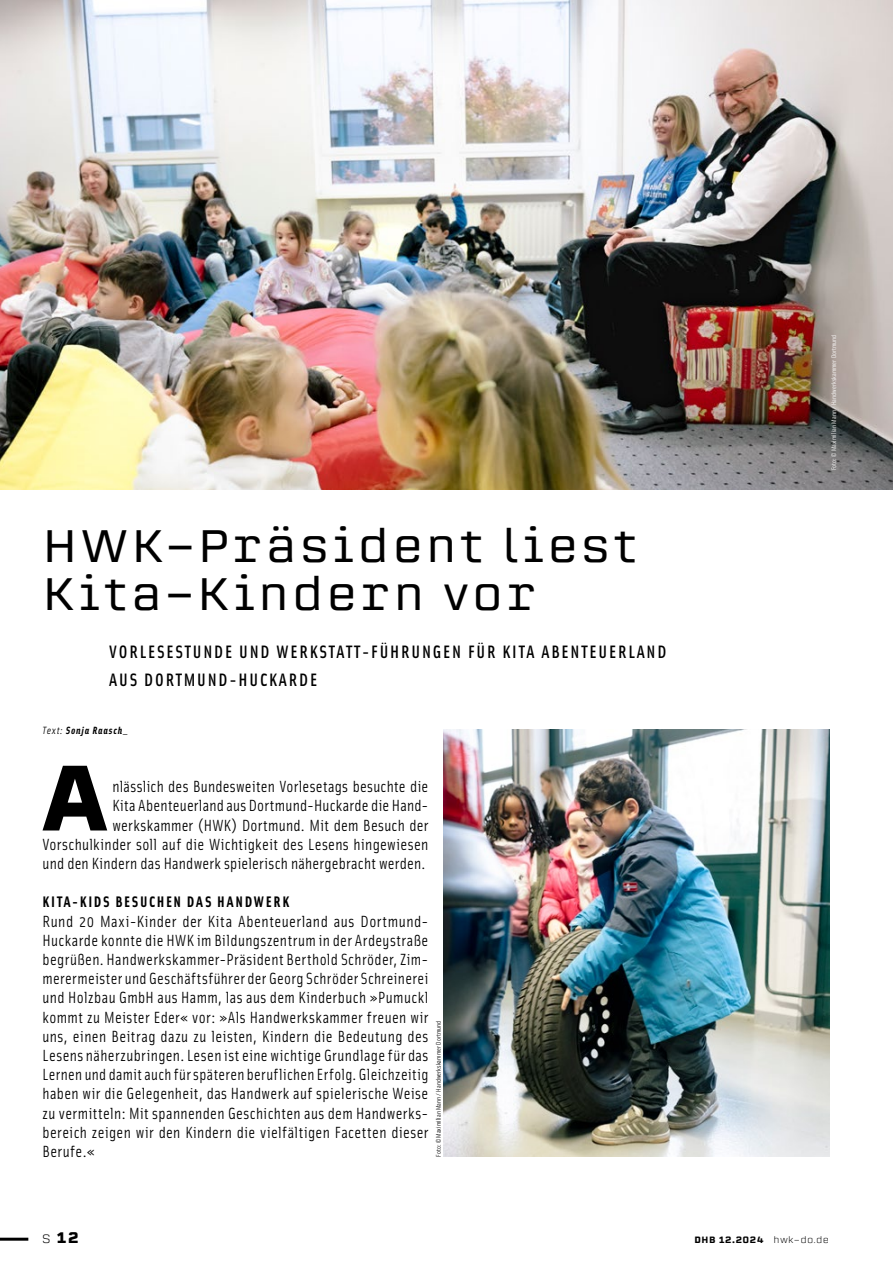
<style>
.page{position:relative;width:893px;height:1263px;background:#fff}
.page>*{position:absolute;margin:0;border:0;box-sizing:border-box;transform-origin:0 0}
.t1{font:700 90.75px "Erbaum";color:#000}
.t2{font:45px/48px "Erbaum";letter-spacing:.06em;color:#000}
.t3{font:500 18px/28.8px "Solex OT";letter-spacing:.1em;color:#000}
.t4{font:16.2px/19.2px "Solex OT";letter-spacing:.015em;color:#000;text-align:right}
.t5{font:700 15.3px "Solex OT";letter-spacing:.105em;color:#000}
.t6{font:700 15px "Erbaum";color:#000}
.t7{font:italic 700 10.5px "Solex OT";letter-spacing:.08em;color:#000}
.t8{font:500 9px "Erbaum";letter-spacing:.06em;color:#000}
.t9{font:6.75px "Solex OT";letter-spacing:.01em;color:#fff}
.t10{font:6.75px "Solex OT";letter-spacing:.01em;color:#000}
.s1{font-weight:400}
.s2{font-weight:300;font-size:12px}
.s3{font-weight:700}
.s4{font-weight:300}
</style>
<div class="page">
<hr style="left:0;top:1238px;width:28px;height:3px;background:#000">
<img style="left:0;top:0;width:893px;height:490px">
<img style="left:443px;top:730px;width:386px;height:427px">
<h2 class="t2" style="left:43px;top:521px;width:597px">HWK-Präsident liest<br>Kita-Kindern vor</h2>
<p class="t3" style="left:109px;top:636px;width:559px">VORLESESTUNDE UND WERKSTATT-FÜHRUNGEN FÜR KITA ABENTEUERLAND<br>AUS DORTMUND-HUCKARDE</p>
<p class="t7" style="left:43px;top:724px;width:87px"><span class="s1">Text:</span> Sonja Raasch_</p>
<h1 class="t1" style="left:39px;top:732px;width:73px">A</h1>
<p class="t4" style="left:43px;top:776px;width:387px">nlässlich des Bundesweiten Vorlesetags besuchte die<br>Kita Abenteuerland aus Dortmund-Huckarde die Hand&shy;werkskammer (HWK) Dortmund. Mit dem Besuch der Vorschulkinder soll auf die Wichtigkeit des Lesens hingewiesen und den Kindern das Handwerk spielerisch nähergebracht werden.</p>
<p class="t5" style="left:43px;top:892px;width:248px">KITA-KIDS BESUCHEN DAS HANDWERK</p>
<p class="t4" style="left:43px;top:911px;width:387px;text-align:justify">Rund 20 Maxi-Kinder der Kita Abenteuerland aus Dortmund-Huckarde konnte die HWK im Bildungszentrum in der Ardeystraße begrüßen. Handwerkskammer-Präsident Berthold Schröder, Zim&shy;merermeister und Geschäftsführer der Georg Schröder Schreinerei und Holzbau GmbH aus Hamm, las aus dem Kinderbuch »Pumuckl kommt zu Meister Eder« vor: »Als Handwerkskammer freuen wir uns, einen Beitrag dazu zu leisten, Kindern die Bedeutung des Lesens näherzubringen. Lesen ist eine wichtige Grundlage für das Lernen und damit auch für späteren beruflichen Erfolg. Gleichzeitig haben wir die Gelegenheit, das Handwerk auf spielerische Weise zu vermitteln: Mit spannenden Geschichten aus dem Handwerks&shy;bereich zeigen wir den Kindern die vielfältigen Facetten dieser Berufe.«</p>
<p class="t10" style="left:434px;top:1157px;width:137px;rotate:-90deg">Foto: © Maximilian Mann / Handwerkskammer Dortmund</p>
<p class="t9" style="left:830px;top:470px;width:137px;rotate:-90deg">Foto: © Maximilian Mann / Handwerkskammer Dortmund</p>
<p class="t6" style="left:42px;top:1227px;width:38px"><span class="s2">S</span> 12</p>
<p class="t8" style="left:694px;top:1234px;width:136px"><span class="s3">D</span>HB 12.2024 <span class="s4">hwk-do.de</span></p>
</div>
